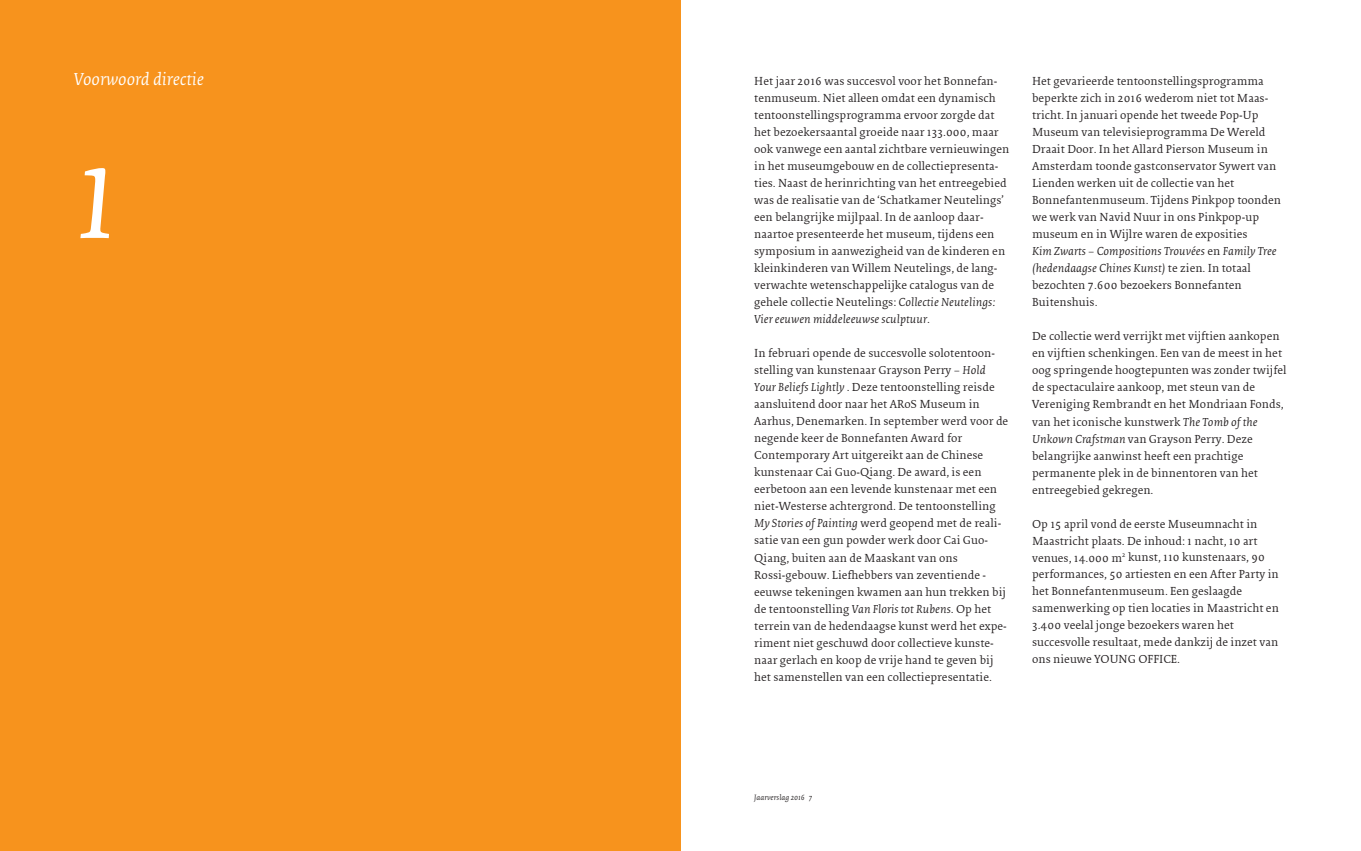
<style>
.page{position:relative;width:1361px;height:851px;background:#fff}
.page>*{position:absolute;margin:0;border:0;box-sizing:border-box;transform-origin:0 0}
.t1{font:136.8px "Collis Italic Txt";color:#fff}
.t2{font:18px "Collis Italic Txt";color:#fff}
.t3{font:12px/17px "Collis Roman Txt";letter-spacing:.005em;color:#231f20}
.t4{font:12px/17px "Collis Italic Txt";letter-spacing:.005em;color:#231f20}
.t5{font:8px "Collis Italic Txt";letter-spacing:.005em;color:#231f20}
.s1{font-family:"Collis Italic Txt"}
.s2{font-family:"Collis Roman Txt"}
</style>
<div class="page">
<div style="left:0;top:0;width:680px;height:850px;background:#f7931d"></div>
<h2 class="t2" style="left:74px;top:70px;width:132px">Voorwoord directie</h2>
<h1 class="t1" style="left:73px;top:125px;width:50px">1</h1>
<p class="t3" style="left:754px;top:73px;width:257px">Het jaar 2016 was succesvol voor het Bonnefan&shy;tenmuseum. Niet alleen omdat een dynamisch tentoonstellingsprogramma ervoor zorgde dat het bezoekersaantal groeide naar 133.000, maar ook vanwege een aantal zichtbare vernieuwingen in het museumgebouw en de collectiepresenta&shy;ties. Naast de herinrichting van het entreegebied was de realisatie van de ‘Schatkamer Neutelings’ een belangrijke mijlpaal. In de aanloop daar&shy;naartoe presenteerde het museum, tijdens een symposium in aanwezigheid van de kinderen en kleinkinderen van Willem Neutelings, de lang&shy;verwachte wetenschappelijke catalogus van de gehele collectie Neutelings: <span class="s1">Collectie Neutelings:</span></p>
<p class="t4" style="left:754px;top:311px;width:177px">Vier eeuwen middeleeuwse sculptuur<span class="s2">.</span></p>
<p class="t3" style="left:754px;top:345px;width:255px">In februari opende de succesvolle solotentoon&shy;stelling van kunstenaar Grayson Perry – <span class="s1">Hold Your Beliefs Lightly</span> . Deze tentoonstelling reisde aansluitend door naar het ARoS Museum in Aarhus, Denemarken. In september werd voor de negende keer de Bonnefanten Award for Contemporary Art uitgereikt aan de Chinese kunstenaar Cai Guo-Qiang. De award, is een eerbetoon aan een levende kunstenaar met een niet-Westerse achtergrond. De tentoonstelling <span class="s1">My Stories of Painting</span> werd geopend met de reali&shy;satie van een gun powder werk door Cai Guo-Qiang, buiten aan de Maaskant van ons Rossi-gebouw. Liefhebbers van zeventiende - eeuwse tekeningen kwamen aan hun trekken bij de tentoonstelling <span class="s1">Van Floris tot Rubens</span>. Op het terrein van de hedendaagse kunst werd het expe&shy;riment niet geschuwd door collectieve kunste&shy;naar gerlach en koop de vrije hand te geven bij het samenstellen van een collectiepresentatie.</p>
<p class="t3" style="left:1032px;top:73px;width:250px">Het gevarieerde tentoonstellingsprogramma beperkte zich in 2016 wederom niet tot Maas&shy;tricht. In januari opende het tweede Pop-Up Museum van televisieprogramma De Wereld Draait Door. In het Allard Pierson Museum in Amsterdam toonde gastconservator Sywert van Lienden werken uit de collectie van het Bonnefantenmuseum. Tijdens Pinkpop toonden we werk van Navid Nuur in ons Pinkpop-up museum en in Wijlre waren de exposities</p>
<p class="t4" style="left:1032px;top:243px;width:246px">Kim Zwarts – Compositions Trouvées <span class="s2">en</span> Family Tree (hedendaagse Chines Kunst) <span class="s2">te zien. In totaal</span></p>
<p class="t3" style="left:1032px;top:277px;width:211px">bezochten 7.600 bezoekers Bonnefanten<br>Buitenshuis.</p>
<p class="t3" style="left:1032px;top:328px;width:256px">De collectie werd verrijkt met vijftien aankopen en vijftien schenkingen. Een van de meest in het oog springende hoogtepunten was zonder twijfel de spectaculaire aankoop, met steun van de Vereniging Rembrandt en het Mondriaan Fonds, van het iconische kunstwerk <span class="s1">The Tomb of the Unkown Crafstman</span> van Grayson Perry. Deze belangrijke aanwinst heeft een prachtige permanente plek in de binnentoren van het entreegebied gekregen.</p>
<p class="t3" style="left:1032px;top:515px;width:248px">Op 15 april vond de eerste Museumnacht in Maastricht plaats. De inhoud: 1 nacht, 10 art venues, 14.000 m<sup>2</sup> kunst, 110 kunstenaars, 90 performances, 50 artiesten en een After Party in het Bonnefantenmuseum. Een geslaagde samenwerking op tien locaties in Maastricht en 3.400 veelal jonge bezoekers waren het succesvolle resultaat, mede dankzij de inzet van ons nieuwe Young</p>
<p class="t3" style="left:1138px;top:651px;width:16px">Office</p>
<p class="t3" style="left:1177px;top:651px;width:4px">.</p>
<p class="t5" style="left:754px;top:792px;width:60px">Jaarverslag 2016 7</p>
</div>
